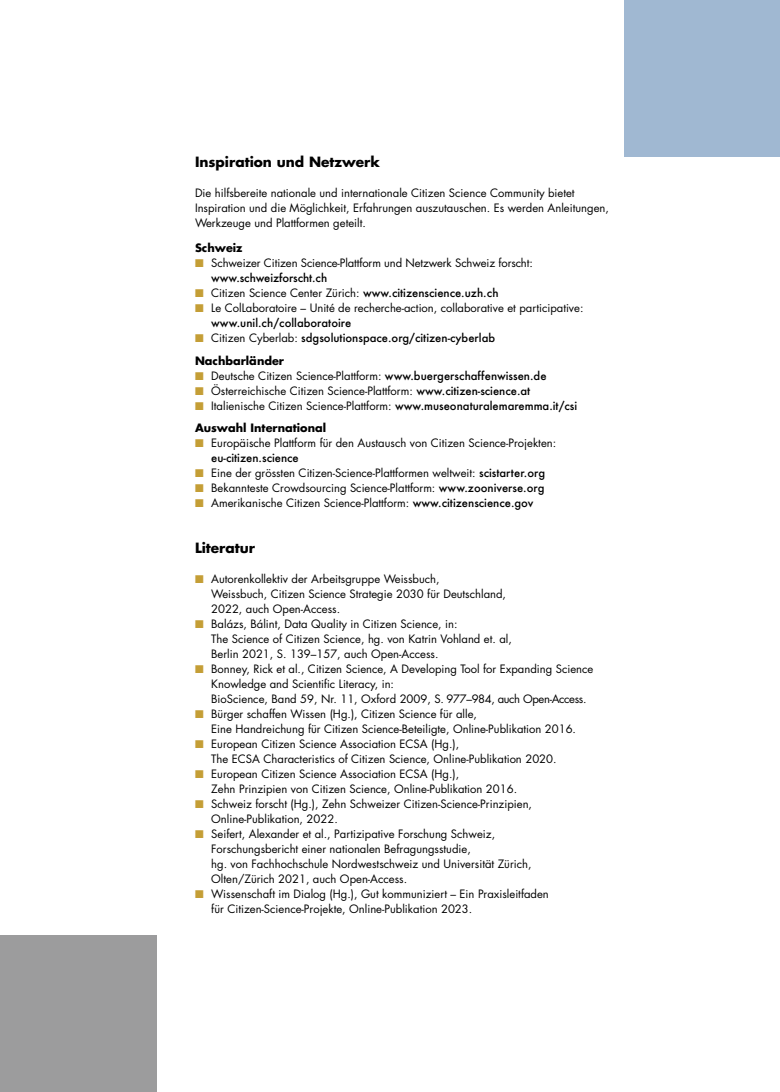
<style>
.page{position:relative;width:780px;height:1092px;background:#fff}
.page>*{position:absolute;margin:0;border:0;box-sizing:border-box;transform-origin:0 0}
.t1{font:700 13.75px "Futura Std";color:#000}
.t2{font:11.25px/15px "Futura Std";color:#000}
.t3{font:500 11.25px "Futura";color:#000}
.t4{font:700 11.25px "Futura Std";color:#000}
.s1{color:#c49e36}
.s2{font-family:"Futura";font-weight:500}
.s3{font-family:"Futura Std";font-weight:400}
.s4{font-weight:700}
</style>
<div class="page">
<div style="left:624px;top:0;width:156px;height:156px;background:#a0b8d2"></div>
<div style="left:0;top:935px;width:156px;height:156px;background:#9c9c9d"></div>
<p class="t1" style="left:195px;top:153px;width:186px">Inspiration und Netzwerk</p>
<p class="t2" style="left:195px;top:186px;width:415px">Die hilfsbereite nationale und internationale Citizen Science Community bietet<br>Inspiration und die Möglichkeit, Erfahrungen auszutauschen. Es werden Anleitungen,<br>Werkzeuge und Plattformen geteilt.</p>
<p class="t4" style="left:195px;top:241px;width:49px">Schweiz</p>
<p class="t2" style="left:195px;top:256px;width:339px"><span class="s1">■</span> Schweizer Citizen Science-Plattform und Netzwerk Schweiz forscht:</p>
<p class="t3" style="left:211px;top:270px;width:117px">www.schweizforscht.ch</p>
<p class="t2" style="left:195px;top:286px;width:305px"><span class="s1">■</span> Citizen Science Center Zürich: <span class="s2">www.citizenscience.uzh.ch</span></p>
<p class="t2" style="left:195px;top:301px;width:390px"><span class="s1">■</span> Le ColLaboratoire – Unité de recherche-action, collaborative et participative:</p>
<p class="t3" style="left:211px;top:315px;width:141px">www.unil.ch/collaboratoire</p>
<p class="t3" style="left:195px;top:330px;width:302px"><span class="s1">■</span> <span class="s3">Citizen Cyberlab:</span> sdgsolutionspace.org/citizen-cyberlab</p>
<p class="t4" style="left:195px;top:353px;width:91px">Nachbarländer</p>
<p class="t2" style="left:195px;top:368px;width:353px"><span class="s1">■</span> Deutsche Citizen Science-Plattform: <span class="s2">www.buergerschaffenwissen.de</span></p>
<p class="t2" style="left:195px;top:383px;width:337px"><span class="s1">■</span> Österreichische Citizen Science-Plattform: <span class="s2">www.citizen-science.at</span></p>
<p class="t2" style="left:195px;top:394px;width:384px;line-height:22.5px"><span class="s1">■</span> Italienische Citizen Science-Plattform: <span class="s2">www.museonaturalemaremma.it/csi<br></span><span class="s4">Auswahl International</span></p>
<p class="t2" style="left:195px;top:436px;width:363px"><span class="s1">■</span> Europäische Plattform für den Austausch von Citizen Science-Projekten:</p>
<p class="t3" style="left:211px;top:450px;width:89px">eu-citizen.science</p>
<p class="t2" style="left:195px;top:466px;width:351px"><span class="s1">■</span> Eine der grössten Citizen-Science-Plattformen weltweit: <span class="s2">scistarter.org</span></p>
<p class="t2" style="left:195px;top:481px;width:351px"><span class="s1">■</span> Bekannteste Crowdsourcing Science-Plattform: <span class="s2">www.zooniverse.org</span></p>
<p class="t2" style="left:195px;top:496px;width:340px"><span class="s1">■</span> Amerikanische Citizen Science-Plattform: <span class="s2">www.citizenscience.gov</span></p>
<p class="t1" style="left:195px;top:538px;width:62px">Literatur</p>
<p class="t2" style="left:211px;top:571px;width:296px;text-indent:-16px"><span class="s1">■</span> Autorenkollektiv der Arbeitsgruppe Weissbuch,<br>Weissbuch, Citizen Science Strategie 2030 für Deutschland,<br>2022, auch Open-Access.</p>
<p class="t2" style="left:211px;top:616px;width:302px;text-indent:-16px"><span class="s1">■</span> Balázs, Bálint, Data Quality in Citizen Science, in:<br>The Science of Citizen Science, hg. von Katrin Vohland et. al,<br>Berlin 2021, S. 139–157, auch Open-Access.</p>
<p class="t2" style="left:211px;top:661px;width:383px;text-indent:-16px"><span class="s1">■</span> Bonney, Rick et al., Citizen Science, A Developing Tool for Expanding Science<br>Knowledge and Scientific Literacy, in:<br>BioScience, Band 59, Nr. 11, Oxford 2009, S. 977–984, auch Open-Access.</p>
<p class="t2" style="left:211px;top:706px;width:366px;text-indent:-16px"><span class="s1">■</span> Bürger schaffen Wissen (Hg.), Citizen Science für alle,<br>Eine Handreichung für Citizen Science-Beteiligte, Online-Publikation 2016.</p>
<p class="t2" style="left:211px;top:736px;width:347px;text-indent:-16px"><span class="s1">■</span> European Citizen Science Association ECSA (Hg.),<br>The ECSA Characteristics of Citizen Science, Online-Publikation 2020.</p>
<p class="t2" style="left:211px;top:766px;width:307px;text-indent:-16px"><span class="s1">■</span> European Citizen Science Association ECSA (Hg.),<br>Zehn Prinzipien von Citizen Science, Online-Publikation 2016.</p>
<p class="t2" style="left:211px;top:796px;width:322px;text-indent:-16px"><span class="s1">■</span> Schweiz forscht (Hg.), Zehn Schweizer Citizen-Science-Prinzipien,<br>Online-Publikation, 2022.</p>
<p class="t2" style="left:211px;top:826px;width:322px;text-indent:-16px"><span class="s1">■</span> Seifert, Alexander et al., Partizipative Forschung Schweiz, Forschungsbericht einer nationalen Befragungsstudie,<br>hg. von Fachhochschule Nordwestschweiz und Universität Zürich, Olten/Zürich 2021, auch Open-Access.</p>
<p class="t2" style="left:211px;top:886px;width:339px;text-indent:-16px"><span class="s1">■</span> Wissenschaft im Dialog (Hg.), Gut kommuniziert – Ein Praxisleitfaden für Citizen-Science-Projekte, Online-Publikation 2023.</p>
</div>
